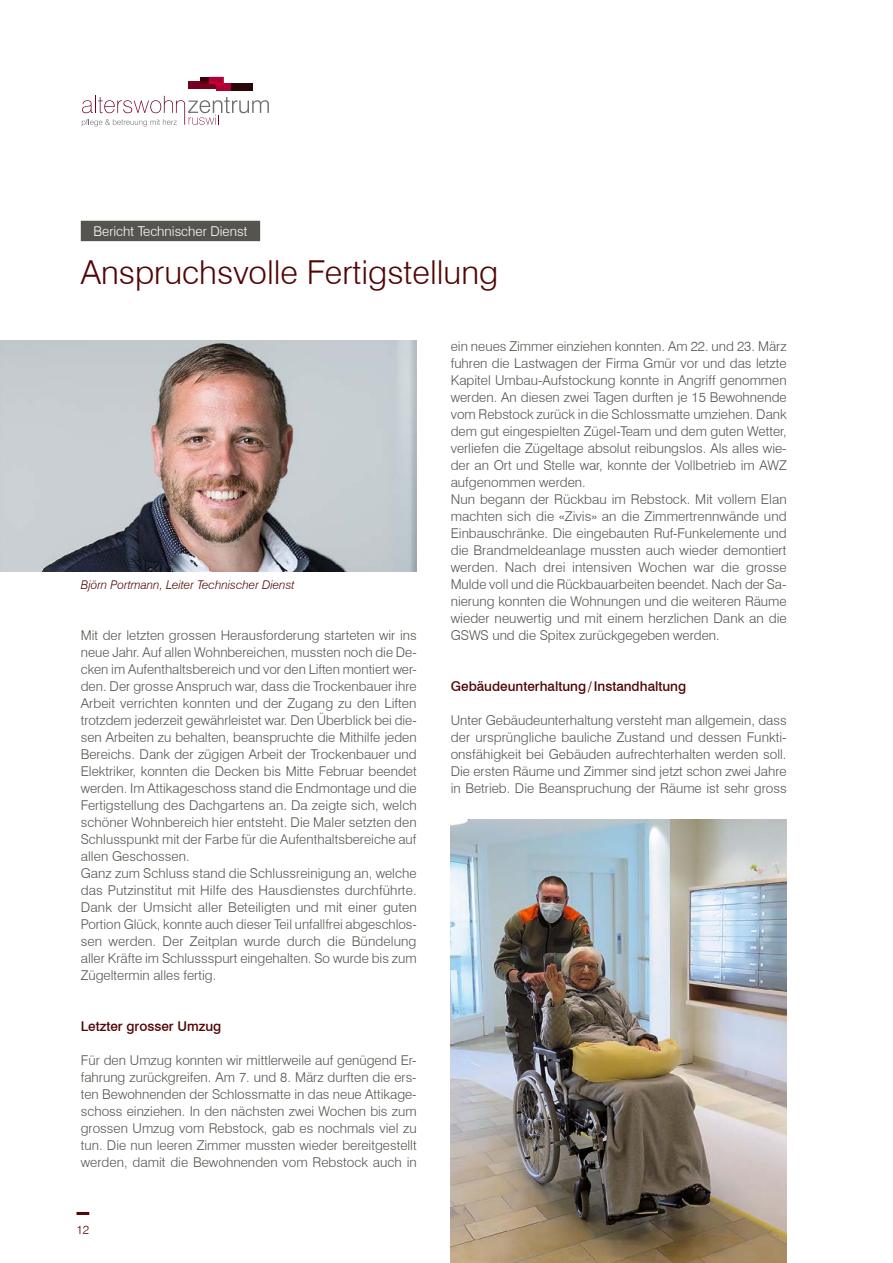
<style>
.page{position:relative;width:893px;height:1263px;background:#fff}
.page>*{position:absolute;margin:0;border:0;box-sizing:border-box;transform-origin:0 0}
.Titel{font:300 33px "Swiss 721 BT";color:#530505}
.Lauftext{font:300 13.5px/17px "Swiss 721 BT";color:#56544e;text-align:justify}
.Zwischentitel{font:500 13.5px "Swiss 721 BT";color:#530505}
.Obertitel{font:300 13.5px "Swiss 721 BT";color:#fff}
.Legende{font:italic 300 12px "Swiss 721 BT";color:#530505}
.t1{font:300 12px "Swiss 721 BT";color:#530505}
</style>
<div class="page">
<svg style="left:77px;top:1212px;width:12px;height:3px"></svg>
<div style="left:189px;top:82px;width:27px;height:7px;background:#770020"></div>
<div style="left:216px;top:83px;width:15px;height:8px;background:#ad0036"></div>
<div style="left:231px;top:83px;width:22px;height:8px;background:#290607"></div>
<svg style="left:200px;top:77px;width:24px;height:7px"></svg>
<svg style="left:82px;top:96px;width:187px;height:30px"></svg>
<div style="left:81px;top:221px;width:179px;height:20px;background:#56544e"></div>
<img style="left:0;top:340px;width:417px;height:232px">
<img style="left:451px;top:819px;width:336px;height:444px">
<p class="Obertitel" style="left:94px;top:223px;width:155px">Bericht Technischer Dienst</p>
<p class="Titel" style="left:81px;top:252px;width:419px">Anspruchsvolle Fertigstellung</p>
<p class="Legende" style="left:81px;top:577px;width:215px">Björn Portmann, Leiter Technischer Dienst</p>
<p class="Lauftext" style="left:81px;top:627px;width:337px">Mit der letzten grossen Herausforderung starteten wir ins neue Jahr. Auf allen Wohnbereichen, mussten noch die De&shy;cken im Aufenthaltsbereich und vor den Liften montiert wer&shy;den. Der grosse Anspruch war, dass die Trockenbauer ihre Arbeit verrichten konnten und der Zugang zu den Liften trotzdem jederzeit gewährleistet war. Den Überblick bei die&shy;sen Arbeiten zu behalten, beanspruchte die Mithilfe jeden Bereichs. Dank der zügigen Arbeit der Trockenbauer und Elektriker, konnten die Decken bis Mitte Februar beendet werden. Im Attikageschoss stand die Endmontage und die Fertigstellung des Dachgartens an. Da zeigte sich, welch schöner Wohnbereich hier entsteht. Die Maler setzten den Schlusspunkt mit der Farbe für die Aufenthaltsbereiche auf allen Geschossen.</p>
<p class="Lauftext" style="left:81px;top:865px;width:338px">Ganz zum Schluss stand die Schlussreinigung an, welche das Putzinstitut mit Hilfe des Hausdienstes durchführte.<br>Dank der Umsicht aller Beteiligten und mit einer guten Portion Glück, konnte auch dieser Teil unfallfrei abgeschlos&shy;sen werden. Der Zeitplan wurde durch die Bündelung aller Kräfte im Schlussspurt eingehalten. So wurde bis zum Zügeltermin alles fertig.</p>
<p class="Zwischentitel" style="left:81px;top:1018px;width:142px">Letzter grosser Umzug</p>
<p class="Lauftext" style="left:81px;top:1052px;width:337px">Für den Umzug konnten wir mittlerweile auf genügend Er&shy;fahrung zurückgreifen. Am 7. und 8. März durften die ers&shy;ten Bewohnenden der Schlossmatte in das neue Attikage&shy;schoss einziehen. In den nächsten zwei Wochen bis zum grossen Umzug vom Rebstock, gab es nochmals viel zu tun. Die nun leeren Zimmer mussten wieder bereitgestellt werden, damit die Bewohnenden vom Rebstock auch in</p>
<p class="t1" style="left:77px;top:1222px;width:14px">12</p>
<p class="Lauftext" style="left:451px;top:337px;width:337px">ein neues Zimmer einziehen konnten. Am 22. und 23. März fuhren die Lastwagen der Firma Gmür vor und das letzte Kapitel Umbau-Aufstockung konnte in Angriff genommen werden. An diesen zwei Tagen durften je 15 Bewohnende vom Rebstock zurück in die Schlossmatte umziehen. Dank dem gut eingespielten Zügel-Team und dem guten Wetter, verliefen die Zügeltage absolut reibungslos. Als alles wie&shy;der an Ort und Stelle war, konnte der Vollbetrieb im AWZ aufgenommen werden.</p>
<p class="Lauftext" style="left:451px;top:490px;width:338px">Nun begann der Rückbau im Rebstock. Mit vollem Elan machten sich die «Zivis» an die Zimmertrennwände und Einbauschränke. Die eingebauten Ruf-Funkelemente und die Brandmeldeanlage mussten auch wieder demontiert werden. Nach drei intensiven Wochen war die grosse Mulde voll und die Rückbauarbeiten beendet. Nach der Sa&shy;nierung konnten die Wohnungen und die weiteren Räume wieder neuwertig und mit einem herzlichen Dank an die GSWS und die Spitex zurückgegeben werden.</p>
<p class="Zwischentitel" style="left:451px;top:678px;width:237px">Gebäudeunterhaltung/Instandhaltung</p>
<p class="Lauftext" style="left:451px;top:712px;width:337px">Unter Gebäudeunterhaltung versteht man allgemein, dass der ursprüngliche bauliche Zustand und dessen Funkti&shy;onsfähigkeit bei Gebäuden aufrechterhalten werden soll.<br>Die ersten Räume und Zimmer sind jetzt schon zwei Jahre in Betrieb. Die Beanspruchung der Räume ist sehr gross</p>
</div>
